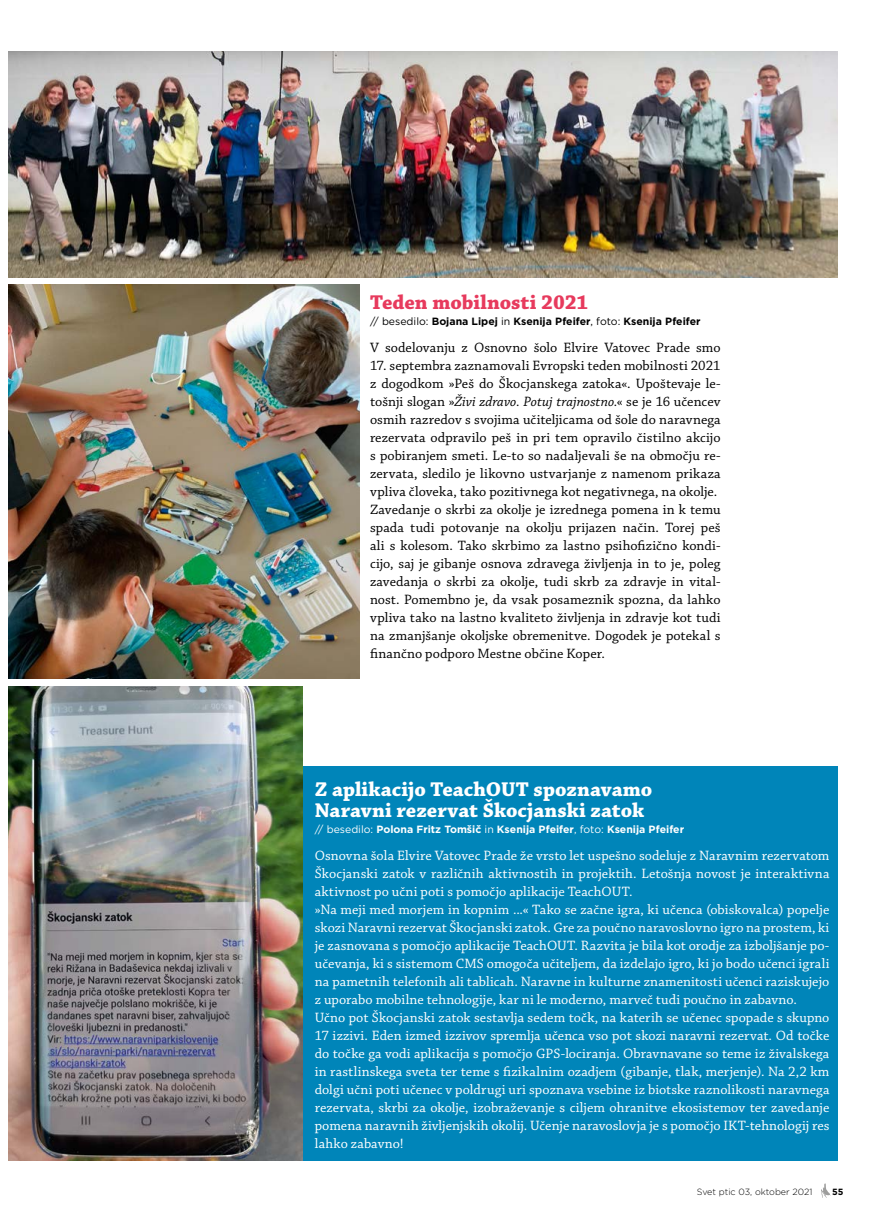
<style>
.page{position:relative;width:872px;height:1212px;background:#fff}
.page>*{position:absolute;margin:0;border:0;box-sizing:border-box;transform-origin:0 0}
.NASLOV__novice{font:700 21px/21px "Chaparral Pro";color:#fff}
.NASLOV__novice-2{font:700 21px "Chaparral Pro";color:#e73a5d}
.BODY__novice{font:14.25px/18px "Chaparral Pro";letter-spacing:.005em;color:#fff;text-align:justify}
.BODY__novice-2{font:14.25px/18px "Chaparral Pro";letter-spacing:.005em;color:#000;text-align:justify}
.avtor__novice{font:700 10.5px "Gotham";color:#fff}
.avtor__novice-2{font:700 10.5px "Gotham";color:#000}
.t1{font:300 9px "Gotham";color:#000}
.t2{font:700 9px "Gotham";color:#000}
.s1{font-weight:400}
.s2{font-style:italic}
</style>
<div class="page">
<div style="left:9px;top:767px;width:829px;height:394px;background:#0085b9"></div>
<img style="left:9px;top:51px;width:829px;height:226px">
<img style="left:9px;top:686px;width:293px;height:475px">
<img style="left:9px;top:285px;width:350px;height:394px">
<svg style="left:821px;top:1183px;width:9px;height:15px"></svg>
<p class="NASLOV__novice-2" style="left:370px;top:290px;width:220px">Teden mobilnosti 2021</p>
<p class="avtor__novice-2" style="left:370px;top:315px;width:332px"><span class="s1">// besedilo:</span> Bojana Lipej <span class="s1">in</span> Ksenija Pfeifer<span class="s1">, foto:</span> Ksenija Pfeifer</p>
<p class="BODY__novice-2" style="left:370px;top:339px;width:352px">V sodelovanju z Osnovno šolo Elvire Vatovec Prade smo</p>
<p class="BODY__novice-2" style="left:370px;top:357px;width:352px">17. septembra zaznamovali Evropski teden mobilnosti 2021 z dogodkom »Peš do Škocjanskega zatoka«. Upoštevaje le&shy;tošnji slogan »<span class="s2">Živi zdravo. Potuj trajnostno.</span>« se je 16 učencev osmih razredov s svojima učiteljicama od šole do naravnega rezervata odpravilo peš in pri tem opravilo čistilno akcijo s pobiranjem smeti. Le-to so nadaljevali še na območju re&shy;zervata, sledilo je likovno ustvarjanje z namenom prikaza vpliva človeka, tako pozitivnega kot negativnega, na okolje.</p>
<p class="BODY__novice-2" style="left:370px;top:501px;width:352px">Zavedanje o skrbi za okolje je izrednega pomena in k temu spada tudi potovanje na okolju prijazen način. Torej peš ali s kolesom. Tako skrbimo za lastno psihofizično kondi&shy;cijo, saj je gibanje osnova zdravega življenja in to je, poleg zavedanja o skrbi za okolje, tudi skrb za zdravje in vital&shy;nost. Pomembno je, da vsak posameznik spozna, da lahko vpliva tako na lastno kvaliteto življenja in zdravje kot tudi na zmanjšanje okoljske obremenitve. Dogodek je potekal s finančno podporo Mestne občine Koper.</p>
<p class="NASLOV__novice" style="left:315px;top:779px;width:339px">Z aplikacijo TeachOUT spoznavamo<br>Naravni rezervat Škocjanski zatok</p>
<p class="avtor__novice" style="left:315px;top:822px;width:371px"><span class="s1">// besedilo:</span> Polona Fritz Tomšič <span class="s1">in</span> Ksenija Pfeifer<span class="s1">, foto:</span> Ksenija Pfeifer</p>
<p class="BODY__novice" style="left:315px;top:847px;width:516px">Osnovna šola Elvire Vatovec Prade že vrsto let uspešno sodeluje z Naravnim rezervatom Škocjanski zatok v različnih aktivnostih in projektih. Letošnja novost je interaktivna aktivnost po učni poti s pomočjo aplikacije TeachOUT.</p>
<p class="BODY__novice" style="left:315px;top:901px;width:516px">»Na meji med morjem in kopnim ...« Tako se začne igra, ki učenca (obiskovalca) popelje skozi Naravni rezervat Škocjanski zatok. Gre za poučno naravoslovno igro na prostem, ki je zasnovana s pomočjo aplikacije TeachOUT. Razvita je bila kot orodje za izboljšanje po&shy;učevanja, ki s sistemom CMS omogoča učiteljem, da izdelajo igro, ki jo bodo učenci igrali na pametnih telefonih ali tablicah. Naravne in kulturne znamenitosti učenci raziskujejo z uporabo mobilne tehnologije, kar ni le moderno, marveč tudi poučno in zabavno.</p>
<p class="BODY__novice" style="left:315px;top:1009px;width:516px">Učno pot Škocjanski zatok sestavlja sedem točk, na katerih se učenec spopade s skupno 17 izzivi. Eden izmed izzivov spremlja učenca vso pot skozi naravni rezervat. Od točke do točke ga vodi aplikacija s pomočjo GPS-lociranja. Obravnavane so teme iz živalskega in rastlinskega sveta ter teme s fizikalnim ozadjem (gibanje, tlak, merjenje). Na 2,2 km dolgi učni poti učenec v poldrugi uri spoznava vsebine iz biotske raznolikosti naravnega rezervata, skrbi za okolje, izobraževanje s ciljem ohranitve ekosistemov ter zavedanje pomena naravnih življenjskih okolij. Učenje naravoslovja je s pomočjo IKT-tehnologij res lahko zabavno!</p>
<p class="t1" style="left:696px;top:1185px;width:117px">Svet ptic 03, oktober 2021</p>
<p class="t2" style="left:832px;top:1185px;width:13px">55</p>
</div>
